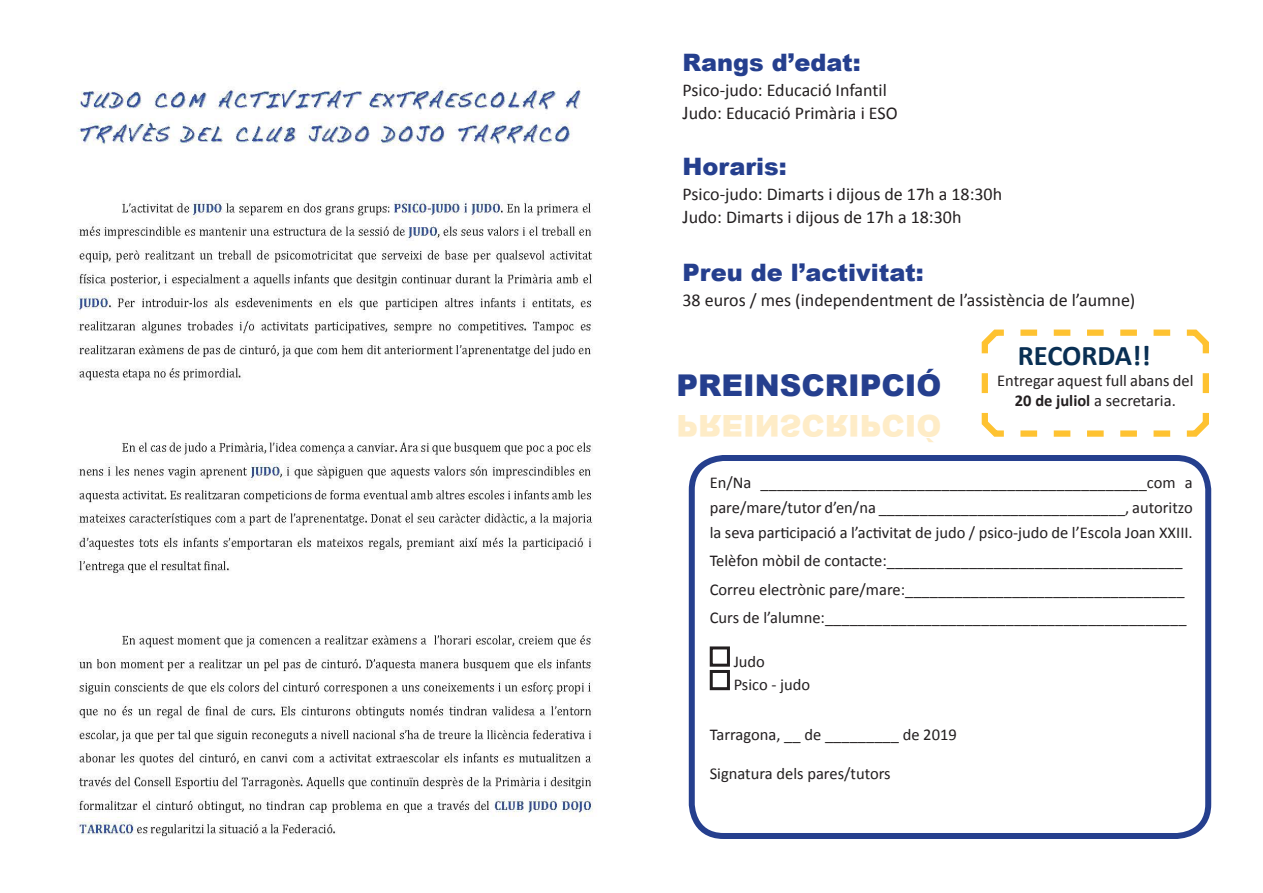
<style>
.page{position:relative;width:1263px;height:893px;background:#fff}
.page>*{position:absolute;margin:0;border:0;box-sizing:border-box;transform-origin:0 0}
.t1{font:900 30px "Arial";color:#253f8e}
.t2{font:700 28.5px "Calibri";letter-spacing:-.005em;color:#092f53}
.t3{font:900 24px "Arial";color:#253f8e}
.t4{font:18px "Calibri";color:#231f20}
.Texto_predeterminado{font:16.5px/24.8px "Calibri";color:#231f20;text-align:justify}
.s1{font-size:19.5px}
.s2{font-weight:700}
</style>
<div class="page">
<div style="left:689px;top:455px;width:522px;height:384px;border:6px solid #253f8e;border-radius:32px"></div>
<div style="left:710px;top:646px;width:20px;height:21px;border:3px solid #231f20"></div>
<div style="left:710px;top:670px;width:20px;height:20px;border:3px solid #231f20"></div>
<svg style="left:981px;top:329px;width:228px;height:108px"></svg>
<img style="left:76px;top:85px;width:521px;height:753px">
<p class="t3" style="left:682px;top:45px;width:180px">Rangs d’edat:</p>
<p class="t4" style="left:682px;top:79px;width:206px">Psico-judo: Educació Infantil</p>
<p class="t4" style="left:682px;top:102px;width:217px"><span class="s1">J</span>udo: Educació Primària i ESO</p>
<p class="t3" style="left:682px;top:149px;width:106px">Horaris:</p>
<p class="t4" style="left:682px;top:182px;width:321px">Psico-judo: Dimarts i dijous de 17h a 18:30h</p>
<p class="t4" style="left:682px;top:206px;width:280px"><span class="s1">J</span>udo: Dimarts i dijous de 17h a 18:30h</p>
<p class="t3" style="left:682px;top:255px;width:243px">Preu de l’activitat:</p>
<p class="t4" style="left:682px;top:288px;width:454px">38 euros / mes (independentment de l’assistència de l’aumne)</p>
<p class="t1" style="left:677px;top:363px;width:266px">PREINSCRIPCIÓ</p>
<p class="t2" style="left:1018px;top:338px;width:134px">RECORDA!!</p>
<p class="Texto_predeterminado" style="left:997px;top:370px;width:198px;line-height:19.8px;text-align:center">Entregar aquest full abans del<br><span class="s2">20 de juliol</span> a secretaria.</p>
<p class="Texto_predeterminado" style="left:710px;top:470px;width:485px">En/Na _______________________________________________com a pare/mare/tutor d’en/na ______________________________, autoritzo la seva participació a l’activitat de judo / psico-judo de l’Escola Joan XXIII.</p>
<p class="Texto_predeterminado" style="left:710px;top:548px;width:474px">Telèfon mòbil de contacte:____________________________________</p>
<p class="Texto_predeterminado" style="left:710px;top:576px;width:476px">Correu electrònic pare/mare:__________________________________</p>
<p class="Texto_predeterminado" style="left:710px;top:605px;width:478px">Curs de l’alumne:____________________________________________</p>
<p class="Texto_predeterminado" style="left:734px;top:648px;width:33px">Judo</p>
<p class="Texto_predeterminado" style="left:734px;top:671px;width:78px">Psico - judo</p>
<p class="Texto_predeterminado" style="left:710px;top:721px;width:249px">Tarragona, __ de _________ de 2019</p>
<p class="Texto_predeterminado" style="left:710px;top:761px;width:182px">Signatura dels pares/tutors</p>
</div>
